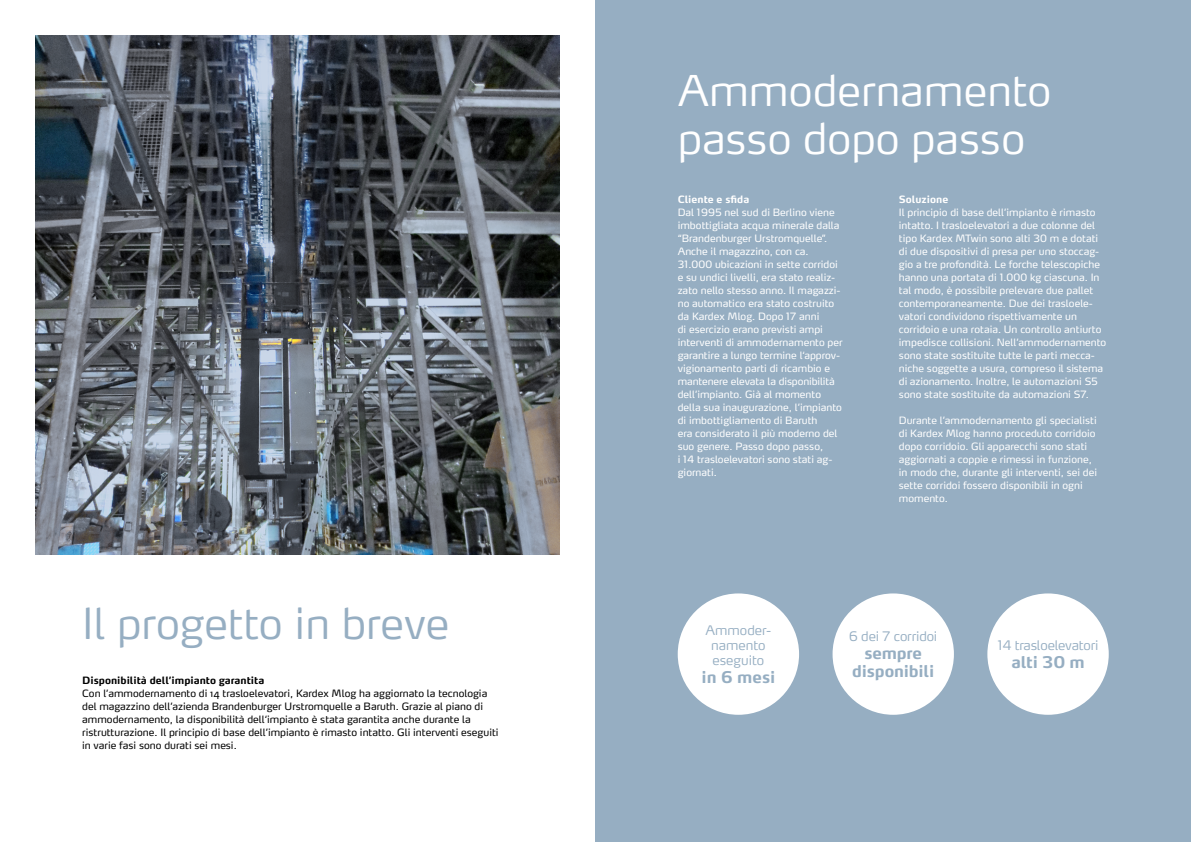
<style>
.page{position:relative;width:1191px;height:842px;background:#fff}
.page>*{position:absolute;margin:0;border:0;box-sizing:border-box;transform-origin:0 0}
.t1{font:300 42px/48px "Max Pro";color:#fff}
.t2{font:300 42px "Max Pro";color:#96aec2}
.t3{font:700 16px/18px "Max Pro";letter-spacing:-.01em;color:#96aec2;text-align:center}
.t4{font:300 13px/15px "Max Pro";letter-spacing:-.01em;color:#96aec2;text-align:center}
.t5{font:10px/13px "Max Pro";color:#fff}
.t6{font:10px/13px "Max Pro";color:#000}
.t7{font:700 10px "Max Pro";color:#000}
.t8{font:700 10px "Max Pro";color:#fff}
</style>
<div class="page">
<div style="left:595px;top:0;width:596px;height:842px;background:#96aec2"></div>
<div style="left:987px;top:593px;width:121px;height:122px;background:#fff;border-radius:50%"></div>
<div style="left:832px;top:593px;width:122px;height:122px;background:#fff;border-radius:50%"></div>
<div style="left:677px;top:593px;width:122px;height:122px;background:#fff;border-radius:50%"></div>
<img style="left:36px;top:36px;width:524px;height:518px">
<h1 class="t2" style="left:82px;top:588px;width:369px">Il progetto in breve</h1>
<p class="t7" style="left:82px;top:672px;width:184px">Disponibilità dell’impianto garantita</p>
<p class="t6" style="left:82px;top:686px;width:418px">Con l’ammodernamento di 14 trasloelevatori, Kardex Mlog ha aggiornato la tecnologia del magazzino dell’azienda Brandenburger Urstromquelle a Baruth. Grazie al piano di ammodernamento, la disponibilità dell‘impianto è stata garantita anche durante la ristrutturazione. Il principio di base dell’impianto è rimasto intatto. Gli interventi eseguiti in varie fasi sono durati sei mesi.</p>
<h1 class="t1" style="left:677px;top:62px;width:375px">Ammodernamento passo dopo passo</h1>
<p class="t8" style="left:677px;top:191px;width:73px">Cliente e sfida</p>
<p class="t5" style="left:677px;top:205px;width:167px">Dal 1995 nel sud di Berlino viene imbottigliata acqua minerale dalla “Brandenburger Urstromquelle”.<br>Anche il magazzino, con ca.<br>31.000 ubicazioni in sette corridoi e su undici livelli, era stato realiz&shy;zato nello stesso anno. Il magazzi&shy;no automatico era stato costruito da Kardex Mlog. Dopo 17 anni<br>di esercizio erano previsti ampi interventi di ammodernamento per garantire a lungo termine l‘approv&shy;vigionamento parti di ricambio e mantenere elevata la disponibilità dell’impianto. Già al momento della sua inaugurazione, l’impianto di imbottigliamento di Baruth<br>era considerato il più moderno del suo genere. Passo dopo passo,<br>i 14 trasloelevatori sono stati ag&shy;giornati.</p>
<p class="t8" style="left:899px;top:191px;width:51px">Soluzione</p>
<p class="t5" style="left:899px;top:205px;width:209px">Il principio di base dell’impianto è rimasto intatto. I trasloelevatori a due colonne del tipo Kardex MTwin sono alti 30 m e dotati di due dispositivi di presa per uno stoccag&shy;gio a tre profondità. Le forche telescopiche hanno una portata di 1.000 kg ciascuna. In tal modo, è possibile prelevare due pallet contemporaneamente. Due dei trasloele&shy;vatori condividono rispettivamente un corridoio e una rotaia. Un controllo antiurto impedisce collisioni. Nell’ammodernamento sono state sostituite tutte le parti mecca&shy;niche soggette a usura, compreso il sistema di azionamento. Inoltre, le automazioni S5 sono state sostituite da automazioni S7.</p>
<p class="t5" style="left:899px;top:413px;width:200px">Durante l’ammodernamento gli specialisti di Kardex Mlog hanno proceduto corridoio dopo corridoio. Gli apparecchi sono stati aggiornati a coppie e rimessi in funzione, in modo che, durante gli interventi, sei dei sette corridoi fossero disponibili in ogni momento.</p>
<h3 class="t4" style="left:705px;top:621px;width:67px">Ammoder&shy;namento eseguito</h3>
<h2 class="t3" style="left:701px;top:666px;width:75px">in 6 mesi</h2>
<h3 class="t4" style="left:849px;top:627px;width:90px">6 dei 7 corridoi</h3>
<h2 class="t3" style="left:852px;top:642px;width:84px">sempre disponibili</h2>
<h3 class="t4" style="left:997px;top:636px;width:102px">14 trasloelevatori</h3>
<h2 class="t3" style="left:1011px;top:651px;width:74px">alti 30 m</h2>
</div>
